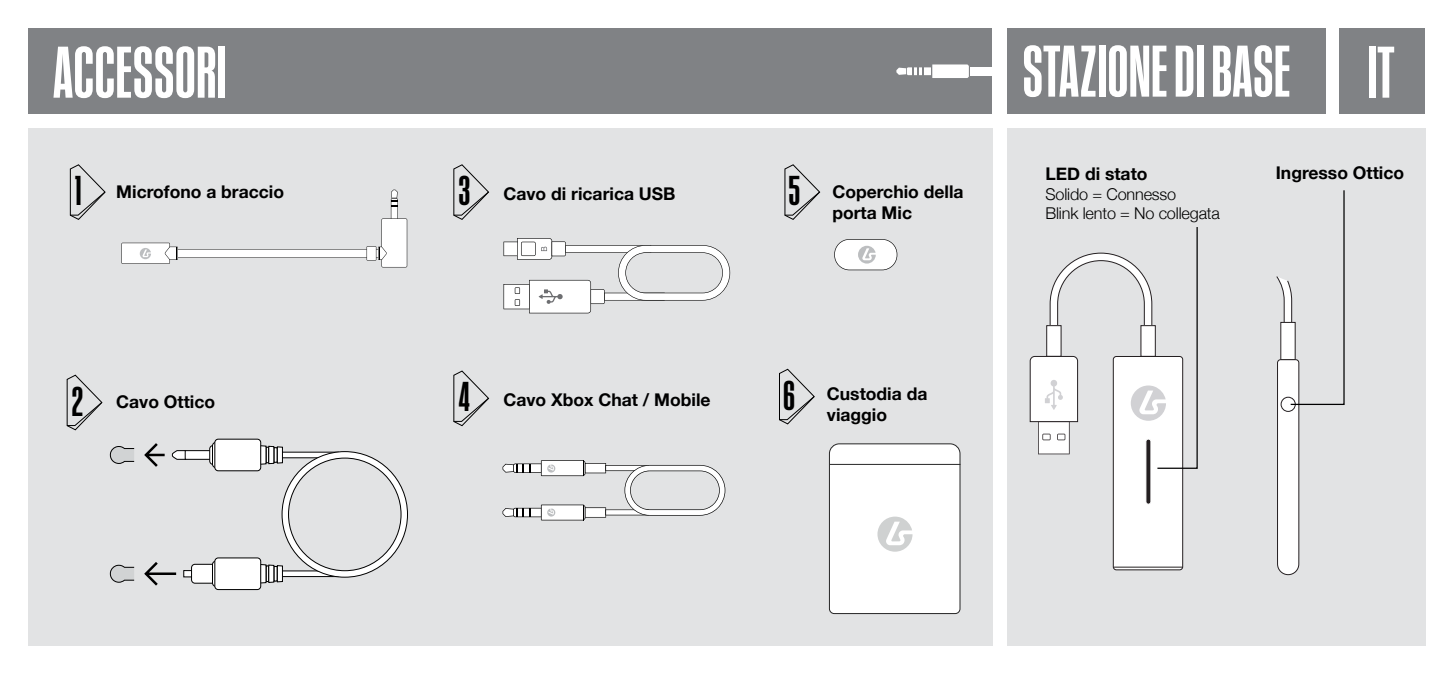
<style>
.page{position:relative;width:1453px;height:674px;background:#fff}
.page>*{position:absolute;margin:0;border:0;box-sizing:border-box;transform-origin:0 0}
.t1{font:500 70px "Kommissar X Cond";letter-spacing:.02em;color:#fff}
.t2{font:500 40px "Kommissar X Cond";color:#000}
.t3{font:700 17.5px/21px "Helvetica Neue";color:#000}
.t4{font:300 16.25px/19.5px "Helvetica Neue";letter-spacing:-.01em;color:#000}
</style>
<div class="page">
<div style="left:28px;top:128px;width:965px;height:517px;background:#e2e3e4"></div>
<div style="left:1007px;top:128px;width:418px;height:517px;background:#e2e3e4"></div>
<div style="left:28px;top:28px;width:964px;height:85px;background:#808285"></div>
<div style="left:1339px;top:28px;width:85px;height:85px;background:#808285"></div>
<div style="left:1007px;top:28px;width:318px;height:85px;background:#808285"></div>
<svg style="left:70px;top:164px;width:36px;height:56px"></svg>
<svg style="left:453px;top:370px;width:36px;height:56px"></svg>
<svg style="left:66px;top:374px;width:37px;height:56px"></svg>
<div style="left:970px;top:67px;width:22px;height:8px;background:#fff"></div>
<svg style="left:896px;top:64px;width:73px;height:14px"></svg>
<svg style="left:121px;top:189px;width:286px;height:78px"></svg>
<svg style="left:453px;top:164px;width:36px;height:56px"></svg>
<svg style="left:502px;top:460px;width:223px;height:60px"></svg>
<svg style="left:503px;top:238px;width:227px;height:75px"></svg>
<svg style="left:834px;top:239px;width:63px;height:31px;background:#eaeaea"></svg>
<svg style="left:784px;top:164px;width:36px;height:56px"></svg>
<svg style="left:109px;top:446px;width:26px;height:18px"></svg>
<div style="left:260px;top:445px;width:6px;height:19px;border:1px solid #000"></div>
<svg style="left:144px;top:443px;width:43px;height:24px"></svg>
<div style="left:185px;top:450px;width:27px;height:9px;background:#fff"></div>
<div style="left:185px;top:450px;width:28px;height:9px;border:1px solid #000"></div>
<div style="left:210px;top:445px;width:46px;height:19px;background:#fff;border-radius:3px"></div>
<div style="left:209px;top:445px;width:47px;height:19px;border:1px solid #000;border-radius:3px"></div>
<div style="left:212px;top:441px;width:47px;height:27px;border:1px solid #000;border-radius:3px"></div>
<div style="left:215px;top:439px;width:46px;height:31px;background:#fff;border-radius:3px"></div>
<div style="left:214px;top:438px;width:47px;height:33px;border:1px solid #000;border-radius:3px"></div>
<svg style="left:109px;top:564px;width:26px;height:19px"></svg>
<svg style="left:144px;top:562px;width:33px;height:24px"></svg>
<div style="left:260px;top:563px;width:6px;height:20px;border:1px solid #000"></div>
<svg style="left:185px;top:572px;width:6px;height:3px"></svg>
<div style="left:183px;top:569px;width:28px;height:8px;border:1px solid #000"></div>
<div style="left:192px;top:564px;width:45px;height:19px;background:#fff;border-radius:3px"></div>
<div style="left:191px;top:563px;width:47px;height:20px;border:1px solid #000;border-radius:3px"></div>
<div style="left:212px;top:560px;width:47px;height:26px;border:1px solid #000;border-radius:3px"></div>
<div style="left:215px;top:557px;width:46px;height:32px;background:#fff;border-radius:3px"></div>
<div style="left:214px;top:557px;width:47px;height:32px;border:1px solid #000;border-radius:3px"></div>
<svg style="left:261px;top:446px;width:147px;height:136px"></svg>
<div style="left:1113px;top:356px;width:69px;height:213px;background:#fff;border-radius:3px"></div>
<div style="left:1113px;top:356px;width:70px;height:214px;border:1px solid #241f21;border-radius:3px"></div>
<div style="left:1146px;top:439px;width:5px;height:65px;background:#241f21;border-radius:2px"></div>
<div style="left:1145px;top:438px;width:6px;height:66px;border:1px solid #fff;border-radius:2px"></div>
<hr style="left:1113px;top:566px;width:69px;height:1px;background:#241f21">
<svg style="left:1029px;top:227px;width:169px;height:242px"></svg>
<svg style="left:1276px;top:190px;width:69px;height:385px"></svg>
<svg style="left:779px;top:368px;width:36px;height:56px"></svg>
<svg style="left:828px;top:443px;width:133px;height:171px;background:#f6f6f6"></svg>
<h1 class="t1" style="left:1023px;top:26px;width:269px">STAZIONE DI BASE</h1>
<h1 class="t1" style="left:53px;top:27px;width:175px">ACCESSORI</h1>
<h1 class="t1" style="left:1368px;top:27px;width:28px">IT</h1>
<h2 class="t2" style="left:75px;top:165px;width:8px">1</h2>
<p class="t3" style="left:116px;top:181px;width:169px">Microfono a braccio</p>
<h2 class="t2" style="left:459px;top:165px;width:13px">3</h2>
<p class="t3" style="left:832px;top:181px;width:133px">Coperchio della porta Mic</p>
<h2 class="t2" style="left:789px;top:165px;width:13px">5</h2>
<p class="t3" style="left:503px;top:182px;width:174px">Cavo di ricarica USB</p>
<h2 class="t2" style="left:72px;top:375px;width:12px">2</h2>
<h2 class="t2" style="left:459px;top:371px;width:12px">4</h2>
<p class="t3" style="left:116px;top:391px;width:100px">Cavo Ottico</p>
<p class="t3" style="left:503px;top:388px;width:209px">Cavo Xbox Chat / Mobile</p>
<h2 class="t2" style="left:783px;top:369px;width:13px">6</h2>
<p class="t3" style="left:827px;top:383px;width:102px">Custodia da viaggio</p>
<p class="t3" style="left:1045px;top:163px;width:104px">LED di stato</p>
<p class="t4" style="left:1045px;top:184px;width:176px">Solido = Connesso<br>Blink lento = No collegata</p>
<p class="t3" style="left:1276px;top:162px;width:130px">Ingresso Ottico</p>
</div>
